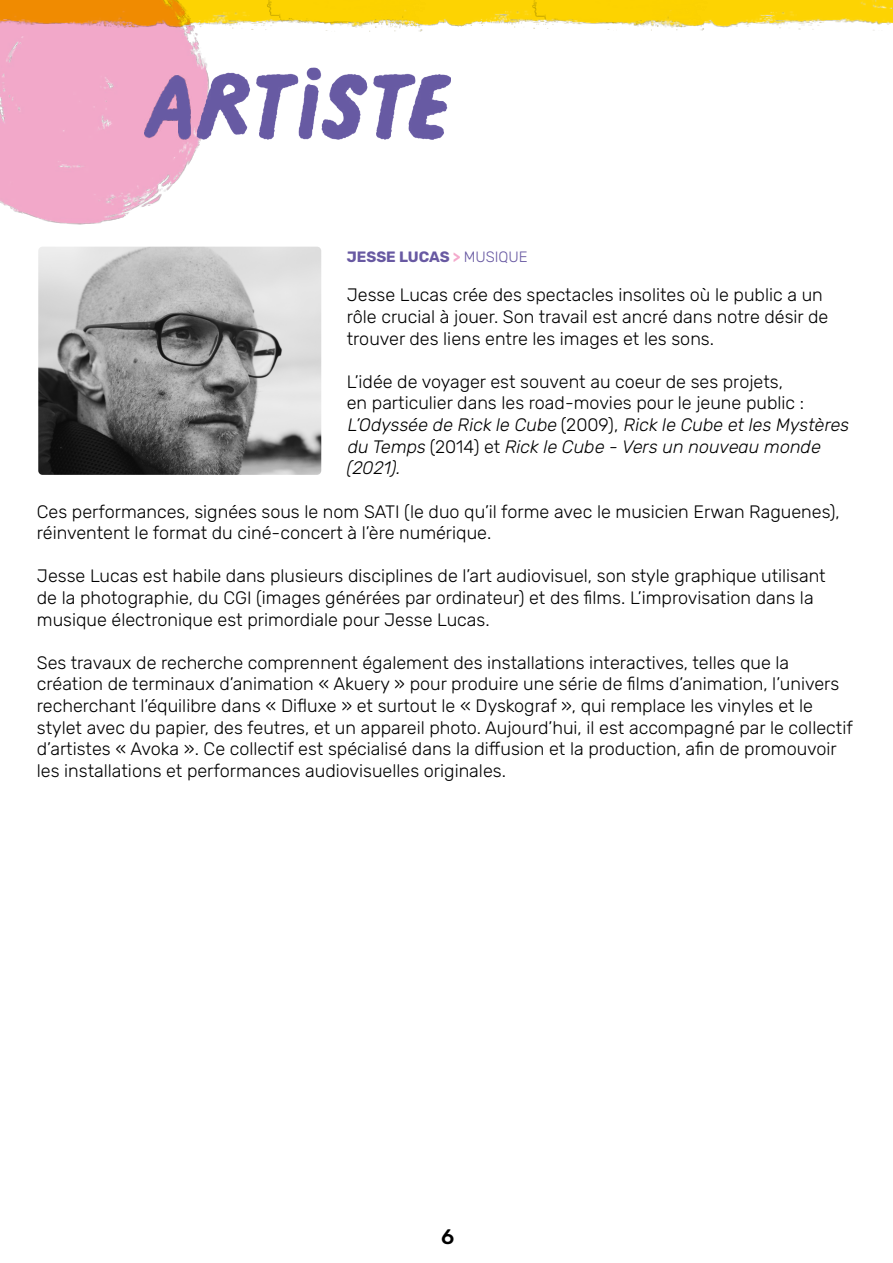
<style>
.page{position:relative;width:893px;height:1263px;background:#fff}
.page>*{position:absolute;margin:0;border:0;box-sizing:border-box;transform-origin:0 0}
.t1{font:300 21px "Rubik";color:#000}
.t2{font:300 18px/21.6px "Rubik";color:#000}
.t3{font:300 15px "Rubik";color:#6859a2}
.s1{color:#f4aacc}
.s2{font-style:italic}
</style>
<div class="page">
<img style="left:0;top:33px;width:224px;height:214px">
<img style="left:0;top:0;width:258px;height:33px">
<img style="left:258px;top:0;width:265px;height:32px">
<img style="left:523px;top:0;width:370px;height:31px">
<img style="left:38px;top:247px;width:283px;height:228px">
<img style="left:145px;top:65px;width:306px;height:74px">
<p class="t3" style="left:347px;top:246px;width:183px">JESSE LUCAS <span class="s1">&gt;</span> MUSIQUE</p>
<p class="t2" style="left:347px;top:285px;width:483px">Jesse Lucas crée des spectacles insolites où le public a un rôle crucial à jouer. Son travail est ancré dans notre désir de trouver des liens entre les images et les sons.</p>
<p class="t2" style="left:347px;top:372px;width:508px">L’idée de voyager est souvent au coeur de ses projets,<br>en particulier dans les road-movies pour le jeune public :<br><span class="s2">L’Odyssée de Rickle Cube</span> ( 2 0 0 9 ) , <span class="s2">Rickle Cube etlesMystères du Temps</span>(2014) et <span class="s2">Rick le Cube - Vers un nouveau monde (2021).</span></p>
<p class="t2" style="left:37px;top:501px;width:804px">Ces performances, signées sous le nom SATI (le duo qu’il forme avec le musicien Erwan Raguenes), réinventent le format du ciné-concert à l’ère numérique.</p>
<p class="t2" style="left:37px;top:566px;width:790px">Jesse Lucas est habile dans plusieurs disciplines de l’art audiovisuel, son style graphique utilisant de la photographie, du CGI (images générées par ordinateur) et des films. L’improvisation dans la musique électronique est primordiale pour Jesse Lucas.</p>
<p class="t2" style="left:37px;top:652px;width:817px">Ses travaux de recherche comprennent également des installations interactives, telles que la création de terminaux d’animation « Akuery » pour produire une série de films d’animation, l’univers recherchant l’équilibre dans « Difluxe » et surtout le « Dyskograf », qui remplace les vinyles et le stylet avec du papier, des feutres, et un appareil photo. Aujourd’hui, il est accompagné par le collectif d’artistes « Avoka ». Ce collectif est spécialisé dans la diffusion et la production, afin de promouvoir les installations et performances audiovisuelles originales.</p>
<p class="t1" style="left:441px;top:1222px;width:15px">6</p>
</div>
